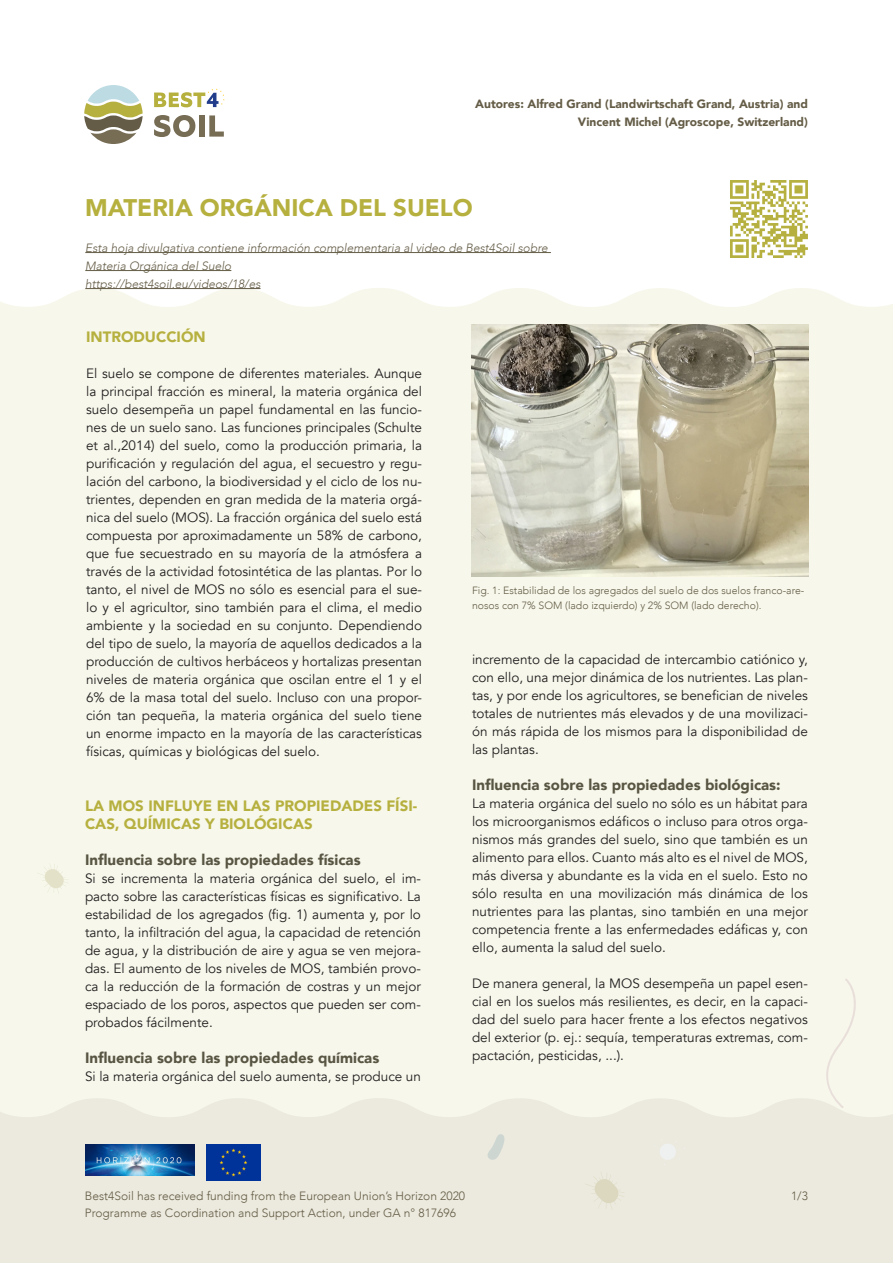
<style>
.page{position:relative;width:893px;height:1263px;background:#fff}
.page>*{position:absolute;margin:0;border:0;box-sizing:border-box;transform-origin:0 0}
.t1{font:900 24px "Avenir";color:#b6b03f}
.t2{font:900 15px "Avenir";color:#585543}
.t3{font:900 15px/18px "Avenir";color:#b6b03f}
.t4{font:13.5px/18px "Avenir";color:#231f20;text-align:justify}
.t5{font:italic 300 12px "Avenir";color:#645c46}
.t6{font:300 12px "Avenir";color:#645c46}
.t7{font:900 12px "Avenir";color:#645c46}
.t8{font:300 10.5px/15px "Avenir";color:#635c45}
</style>
<div class="page">
<div style="left:0;top:288px;width:893px;height:810px;background:#f7f7eb"></div>
<div style="left:0;top:1098px;width:893px;height:165px;background:#eceade"></div>
<svg style="left:585px;top:1172px;width:40px;height:38px;background:#e6e4d4"></svg>
<div style="left:810px;top:978px;width:54px;height:130px;background:#f7f7eb"></div>
<svg style="left:653px;top:1139px;width:32px;height:26px"></svg>
<svg style="left:487px;top:1134px;width:19px;height:27px"></svg>
<svg style="left:37px;top:863px;width:32px;height:31px"></svg>
<img style="left:85px;top:1144px;width:109px;height:31px">
<img style="left:207px;top:1144px;width:53px;height:36px">
<hr style="left:85px;top:252px;width:466px;height:1px;background:#645c46">
<hr style="left:85px;top:270px;width:146px;height:1px;background:#645c46">
<hr style="left:85px;top:288px;width:175px;height:1px;background:#645c46">
<svg style="left:84px;top:85px;width:59px;height:59px"></svg>
<svg style="left:154px;top:115px;width:41px;height:22px"></svg>
<div style="left:199px;top:115px;width:6px;height:22px;background:#776d55"></div>
<svg style="left:209px;top:115px;width:15px;height:22px"></svg>
<svg style="left:154px;top:89px;width:70px;height:18px"></svg>
<img style="left:472px;top:324px;width:336px;height:253px">
<svg style="left:730px;top:180px;width:78px;height:78px"></svg>
<p class="t7" style="left:475px;top:93px;width:334px">Autores: Alfred Grand (Landwirtschaft Grand, Austria) and</p>
<p class="t7" style="left:578px;top:111px;width:232px">Vincent Michel (Agroscope, Switzerland)</p>
<p class="t1" style="left:85px;top:187px;width:389px">MATERIA ORGÁNICA DEL SUELO</p>
<p class="t5" style="left:85px;top:240px;width:464px">Esta hoja divulgativa contiene información complementaria al video de Best4Soil sobre</p>
<p class="t5" style="left:85px;top:258px;width:148px">Materia Orgánica del Suelo</p>
<p class="t5" style="left:85px;top:276px;width:177px">https://best4soil.eu/videos/18/es</p>
<p class="t3" style="left:86px;top:327px;width:121px">INTRODUCCIÓN</p>
<p class="t4" style="left:86px;top:364px;width:337px">El suelo se compone de diferentes materiales. Aunque la principal fracción es mineral, la materia orgánica del suelo desempeña un papel fundamental en las funcio&shy;nes de un suelo sano. Las funciones principales (Schulte et al.,2014) del suelo, como la producción primaria, la purificación y regulación del agua, el secuestro y regu&shy;lación del carbono, la biodiversidad y el ciclo de los nu&shy;trientes, dependen en gran medida de la materia orgá&shy;nica del suelo (MOS). La fracción orgánica del suelo está compuesta por aproximadamente un 58% de carbono, que fue secuestrado en su mayoría de la atmósfera a través de la actividad fotosintética de las plantas. Por lo tanto, el nivel de MOS no sólo es esencial para el sue&shy;lo y el agricultor, sino también para el clima, el medio ambiente y la sociedad en su conjunto. Dependiendo del tipo de suelo, la mayoría de aquellos dedicados a la producción de cultivos herbáceos y hortalizas presentan niveles de materia orgánica que oscilan entre el 1 y el 6% de la masa total del suelo. Incluso con una propor&shy;ción tan pequeña, la materia orgánica del suelo tiene un enorme impacto en la mayoría de las características físicas, químicas y biológicas del suelo.</p>
<p class="t3" style="left:85px;top:797px;width:334px">LA MOS INFLUYE EN LAS PROPIEDADES FÍSI-<br>CAS, QUÍMICAS Y BIOLÓGICAS</p>
<p class="t2" style="left:85px;top:847px;width:277px">Influencia sobre las propiedades físicas</p>
<p class="t4" style="left:85px;top:870px;width:337px">Si se incrementa la materia orgánica del suelo, el im&shy;pacto sobre las características físicas es significativo. La estabilidad de los agregados (fig. 1) aumenta y, por lo tanto, la infiltración del agua, la capacidad de retención de agua, y la distribución de aire y agua se ven mejora&shy;das. El aumento de los niveles de MOS, también provo&shy;ca la reducción de la formación de costras y un mejor espaciado de los poros, aspectos que pueden ser com&shy;probados fácilmente.</p>
<p class="t2" style="left:85px;top:1045px;width:296px">Influencia sobre las propiedades químicas</p>
<p class="t4" style="left:85px;top:1068px;width:337px">Si la materia orgánica del suelo aumenta, se produce un</p>
<p class="t8" style="left:472px;top:583px;width:334px">Fig. 1: Estabilidad de los agregados del suelo de dos suelos franco-are&shy;nosos con 7% SOM (lado izquierdo) y 2% SOM (lado derecho).</p>
<p class="t4" style="left:472px;top:651px;width:337px">incremento de la capacidad de intercambio catiónico y, con ello, una mejor dinámica de los nutrientes. Las plan&shy;tas, y por ende los agricultores, se benefician de niveles totales de nutrientes más elevados y de una movilizaci&shy;ón más rápida de los mismos para la disponibilidad de las plantas.</p>
<p class="t2" style="left:472px;top:772px;width:310px">Influencia sobre las propiedades biológicas:</p>
<p class="t4" style="left:472px;top:795px;width:337px">La materia orgánica del suelo no sólo es un hábitat para los microorganismos edáficos o incluso para otros orga&shy;nismos más grandes del suelo, sino que también es un alimento para ellos. Cuanto más alto es el nivel de MOS, más diversa y abundante es la vida en el suelo. Esto no sólo resulta en una movilización más dinámica de los nutrientes para las plantas, sino también en una mejor competencia frente a las enfermedades edáficas y, con ello, aumenta la salud del suelo.</p>
<p class="t4" style="left:472px;top:975px;width:337px">De manera general, la MOS desempeña un papel esen&shy;cial en los suelos más resilientes, es decir, en la capaci&shy;dad del suelo para hacer frente a los efectos negativos del exterior (p. ej.: sequía, temperaturas extremas, com&shy;pactación, pesticidas, ...).</p>
<p class="t6" style="left:85px;top:1189px;width:382px">Best4Soil has received funding from the European Union’s Horizon 2020</p>
<p class="t6" style="left:85px;top:1205px;width:373px">Programme as Coordination and Support Action, under GA n° 817696</p>
<p class="t6" style="left:791px;top:1189px;width:18px">1/3</p>
</div>
